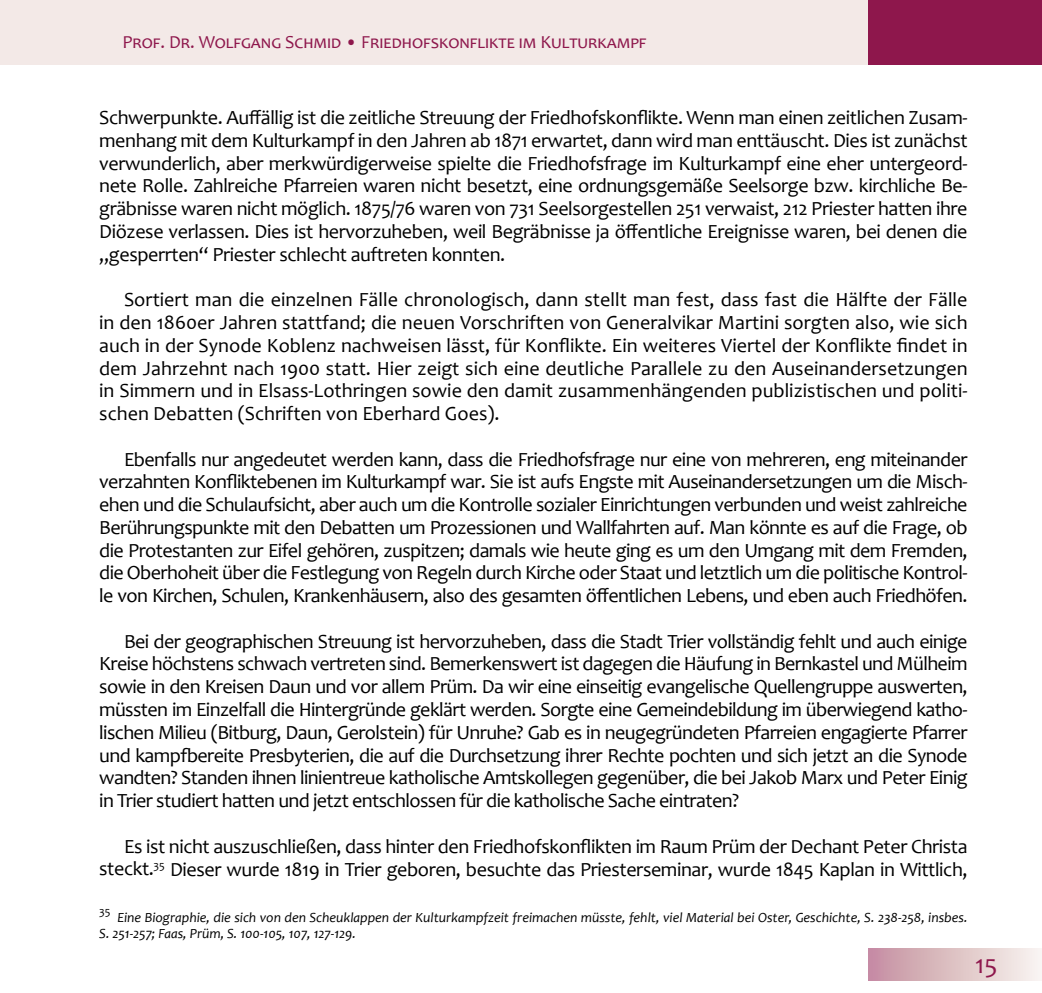
<style>
.page{position:relative;width:1042px;height:993px;background:#fff}
.page>*{position:absolute;margin:0;border:0;box-sizing:border-box;transform-origin:0 0}
.t1{font:26.6px "Candara";color:#8e174c}
.t2{font:20.12px/22.8px "Candara";letter-spacing:-.02em;color:#000;text-align:justify}
.t3{font:18.38px "Candara";color:#8e174c}
.t4{font:italic 14px/15.8px "Candara";color:#000}
.t5{font:11.72px "Candara";color:#000}
</style>
<div class="page">
<div style="left:0;top:0;width:1042px;height:64px;background:#f3e9e7"></div>
<div style="left:868px;top:0;width:174px;height:64px;background:#8e174c"></div>
<div style="left:868px;top:947px;width:174px;height:33px;background:linear-gradient(to right,#c48e9e,#f8f6ef)"></div>
<p class="t3" style="left:122px;top:31px;width:525px">Prof. Dr. Wolfgang Schmid • Friedhofskonflikte im Kulturkampf</p>
<p class="t2" style="left:99px;top:106px;width:870px">Schwerpunkte. Auffällig ist die zeitliche Streuung der Friedhofskonflikte. Wenn man einen zeitlichen Zusam&shy;menhang mit dem Kulturkampf in den Jahren ab 1871 erwartet, dann wird man enttäuscht. Dies ist zunächst verwunderlich, aber merkwürdigerweise spielte die Friedhofsfrage im Kulturkampf eine eher untergeord&shy;nete Rolle. Zahlreiche Pfarreien waren nicht besetzt, eine ordnungsgemäße Seelsorge bzw. kirchliche Be&shy;gräbnisse waren nicht möglich. 1875/76 waren von 731 Seelsorgestellen 251 verwaist, 212 Priester hatten ihre Diözese verlassen. Dies ist hervorzuheben, weil Begräbnisse ja öffentliche Ereignisse waren, bei denen die „gesperrten“ Priester schlecht auftreten konnten.</p>
<p class="t2" style="left:99px;top:288px;width:870px;text-indent:25px">Sortiert man die einzelnen Fälle chronologisch, dann stellt man fest, dass fast die Hälfte der Fälle in den 1860er Jahren stattfand; die neuen Vorschriften von Generalvikar Martini sorgten also, wie sich auch in der Synode Koblenz nachweisen lässt, für Konflikte. Ein weiteres Viertel der Konflikte findet in dem Jahrzehnt nach 1900 statt. Hier zeigt sich eine deutliche Parallele zu den Auseinandersetzungen in Simmern und in Elsass-Lothringen sowie den damit zusammenhängenden publizistischen und politi&shy;schen Debatten (Schriften von Eberhard Goes).</p>
<p class="t2" style="left:99px;top:447px;width:870px;text-indent:25px">Ebenfalls nur angedeutet werden kann, dass die Friedhofsfrage nur eine von mehreren, eng miteinander verzahnten Konfliktebenen im Kulturkampf war. Sie ist aufs Engste mit Auseinandersetzungen um die Misch&shy;ehen und die Schulaufsicht, aber auch um die Kontrolle sozialer Einrichtungen verbunden und weist zahlreiche Berührungspunkte mit den Debatten um Prozessionen und Wallfahrten auf. Man könnte es auf die Frage, ob die Protestanten zur Eifel gehören, zuspitzen; damals wie heute ging es um den Umgang mit dem Fremden, die Oberhoheit über die Festlegung von Regeln durch Kirche oder Staat und letztlich um die politische Kontrol&shy;le von Kirchen, Schulen, Krankenhäusern, also des gesamten öffentlichen Lebens, und eben auch Friedhöfen.</p>
<p class="t2" style="left:99px;top:629px;width:870px;text-indent:25px">Bei der geographischen Streuung ist hervorzuheben, dass die Stadt Trier vollständig fehlt und auch einige Kreise höchstens schwach vertreten sind. Bemerkenswert ist dagegen die Häufung in Bernkastel und Mülheim sowie in den Kreisen Daun und vor allem Prüm. Da wir eine einseitig evangelische Quellengruppe auswerten, müssten im Einzelfall die Hintergründe geklärt werden. Sorgte eine Gemeindebildung im überwiegend katho&shy;lischen Milieu (Bitburg, Daun, Gerolstein) für Unruhe? Gab es in neugegründeten Pfarreien engagierte Pfarrer und kampfbereite Presbyterien, die auf die Durchsetzung ihrer Rechte pochten und sich jetzt an die Synode wandten? Standen ihnen linientreue katholische Amtskollegen gegenüber, die bei Jakob Marx und Peter Einig in Trier studiert hatten und jetzt entschlossen für die katholische Sache eintraten?</p>
<p class="t2" style="left:99px;top:834px;width:870px;text-align:right">Es ist nicht auszuschließen, dass hinter den Friedhofskonflikten im Raum Prüm der Dechant Peter Christa steckt.<sup>35</sup> Dieser wurde 1819 in Trier geboren, besuchte das Priesterseminar, wurde 1845 Kaplan in Wittlich,</p>
<p class="t5" style="left:99px;top:903px;width:13px">35</p>
<p class="t4" style="left:99px;top:909px;width:870px;text-indent:18px">Eine Biographie, die sich von den Scheuklappen der Kulturkampfzeit freimachen müsste, fehlt, viel Material bei Oster, Geschichte, S. 238-258, insbes.<br>S. 251-257; Faas, Prüm, S. 100-105, 107, 127-129.</p>
<h1 class="t1" style="left:975px;top:946px;width:24px">15</h1>
</div>
